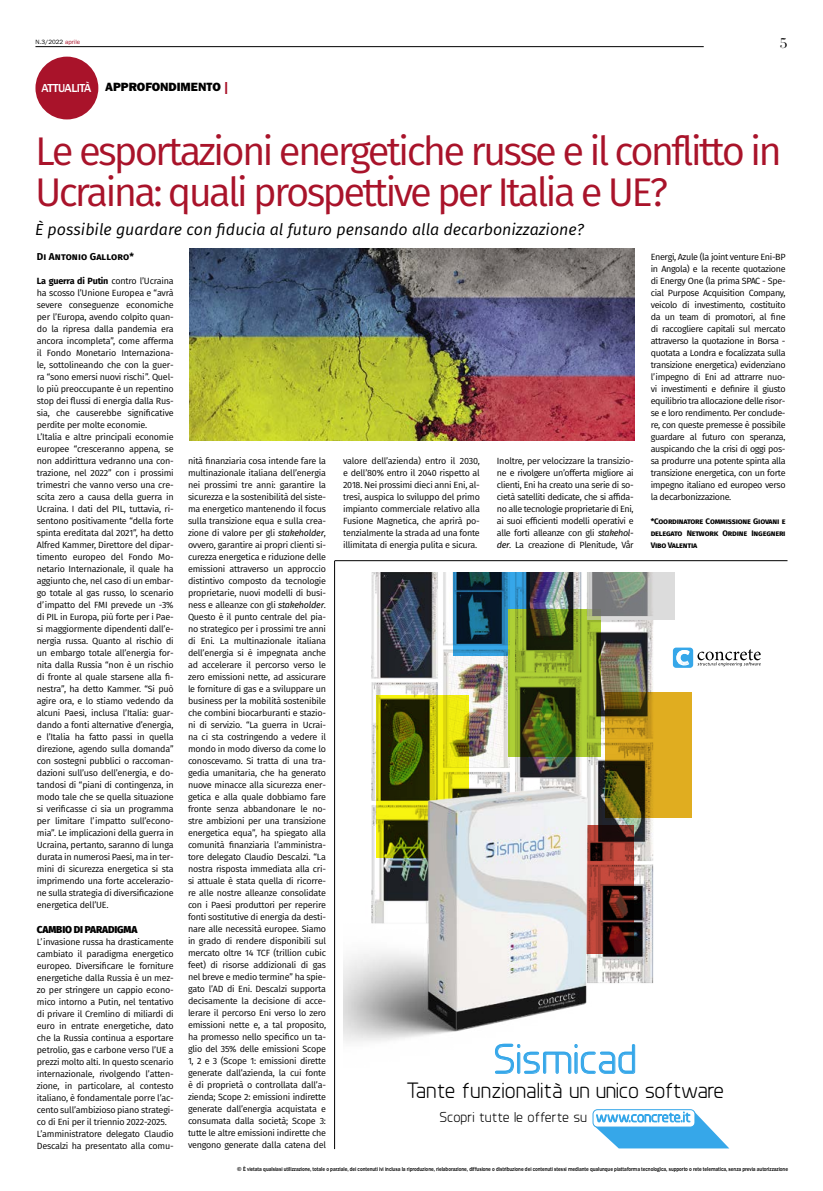
<style>
.page{position:relative;width:823px;height:1191px;background:#fff}
.page>*{position:absolute;margin:0;border:0;box-sizing:border-box;transform-origin:0 0}
.t1{font:41.6px "Planer";color:#36a7e9}
.t2{font:40px/41px "Fira Sans";letter-spacing:-.07em;color:#a9132a}
.t3{font:22.1px "Planer";letter-spacing:-.02em;color:#000}
.t4{font:italic 16px "Fira Sans";color:#000}
.t5{font:14.4px "Planer";color:#000}
.t6{font:14px "Bauer Bodoni Std";color:#000}
.t7{font:12px "ITC Franklin Gothic Std Hvy";color:#000}
.t8{font:700 10px "Fira Sans";letter-spacing:.01em;color:#000}
.t9{font:800 10px "Fira Sans";letter-spacing:-.015em;color:#000}
.t10{font:9px/12px "Fira Sans";letter-spacing:-.025em;color:#000;text-align:justify}
.t11{font:700 8px/12px "Fira Sans";letter-spacing:-.025em;color:#000;text-align:justify}
.t12{font:6.2px "ITC Franklin Gothic Std";color:#000}
.t13{font:500 6px "Franklin Gothic";letter-spacing:-.01em;color:#000}
.s1{color:#a9132a}
.s2{font-family:"ITC Franklin Gothic Std";font-weight:500;color:#fff}
.s3{font-weight:700}
.s4{font-style:italic}
.s5{color:#36a7e9}
</style>
<div class="page">
<hr style="left:35px;top:46px;width:668px;height:1px;background:#000">
<div style="left:35px;top:57px;width:63px;height:62px;background:#a9132a;border-radius:50%"></div>
<hr style="left:334px;top:560px;width:453px;height:1px;background:#000">
<hr style="left:334px;top:561px;width:1px;height:588px;background:#000">
<svg style="left:595px;top:1111px;width:133px;height:37px"></svg>
<div style="left:592px;top:1109px;width:102px;height:18px;background:#fff;border-radius:5px"></div>
<div style="left:592px;top:1109px;width:102px;height:18px;border:1px solid #36a7e9;border-radius:5px"></div>
<img style="left:371px;top:572px;width:354px;height:246px">
<svg style="left:586px;top:572px;width:88px;height:48px;background:#a2a7a2"></svg>
<img style="left:343px;top:744px;width:337px;height:298px">
<svg style="left:697px;top:649px;width:63px;height:17px"></svg>
<div style="left:672px;top:647px;width:20px;height:21px;background:#36a7e9;border-radius:3px"></div>
<svg style="left:676px;top:650px;width:13px;height:15px"></svg>
<img style="left:189px;top:248px;width:444px;height:192px">
<p class="t12" style="left:35px;top:38px;width:46px">N.3/2022 <span class="s1">aprile</span></p>
<h3 class="t7" style="left:42px;top:80px;width:188px"><span class="s2">ATTUALITÀ</span> APPROFONDIMENTO <span class="s1">|</span></h3>
<h3 class="t6" style="left:779px;top:35px;width:9px">5</h3>
<h2 class="t2" style="left:35px;top:129px;width:747px">Le esportazioni energetiche russe e il conflitto in<br>Ucraina: quali prospettive per Italia e UE?</h2>
<h3 class="t4" style="left:35px;top:217px;width:550px">È possibile guardare con fiducia al futuro pensando alla decarbonizzazione?</h3>
<p class="t8" style="left:37px;top:248px;width:98px">Di Antonio Galloro*</p>
<p class="t10" style="left:37px;top:275px;width:138px;text-align:left"><span class="s3">La guerra di Putin</span> contro l’Ucraina ha scosso l’Unione Europea e “avrà severe conseguenze economiche per l’Europa, avendo colpito quan&shy;do la ripresa dalla pandemia era ancora incompleta”, come afferma il Fondo Monetario Internaziona&shy;le, sottolineando che con la guer&shy;ra “sono emersi nuovi rischi”. Quel&shy;lo più preoccupante è un repentino stop dei flussi di energia dalla Rus&shy;sia, che causerebbe significative perdite per molte economie.<br>L’Italia e altre principali economie europee “cresceranno appena, se non addirittura vedranno una con&shy;trazione, nel 2022” con i prossimi trimestri che vanno verso una cre&shy;scita zero a causa della guerra in Ucraina. I dati del PIL, tuttavia, ri&shy;sentono positivamente “della forte spinta ereditata dal 2021”, ha detto Alfred Kammer, Direttore del dipar&shy;timento europeo del Fondo Mo&shy;netario Internazionale, il quale ha aggiunto che, nel caso di un embar&shy;go totale al gas russo, lo scenario d’impatto del FMI prevede un -3% di PIL in Europa, più forte per i Pae&shy;si maggiormente dipendenti dall’e&shy;nergia russa. Quanto al rischio di un embargo totale all’energia for&shy;nita dalla Russia “non è un rischio di fronte al quale starsene alla fi&shy;nestra”, ha detto Kammer. “Si può agire ora, e lo stiamo vedendo da alcuni Paesi, inclusa l’Italia: guar&shy;dando a fonti alternative d’energia, e l’Italia ha fatto passi in quella direzione, agendo sulla domanda” con sostegni pubblici o raccoman&shy;dazioni sull’uso dell’energia, e do&shy;tandosi di “piani di contingenza, in modo tale che se quella situazione si verificasse ci sia un programma per limitare l’impatto sull’econo&shy;mia”. Le implicazioni della guerra in Ucraina, pertanto, saranno di lunga durata in numerosi Paesi, ma in ter&shy;mini di sicurezza energetica si sta imprimendo una forte accelerazio&shy;ne sulla strategia di diversificazione energetica dell’UE.</p>
<p class="t9" style="left:37px;top:920px;width:102px">CAMBIO DI PARADIGMA</p>
<p class="t10" style="left:37px;top:935px;width:138px;text-align:left">L’invasione russa ha drasticamente cambiato il paradigma energetico europeo. Diversificare le forniture energetiche dalla Russia è un mez&shy;zo per stringere un cappio econo&shy;mico intorno a Putin, nel tentativo di privare il Cremlino di miliardi di euro in entrate energetiche, dato che la Russia continua a esportare petrolio, gas e carbone verso l’UE a prezzi molto alti. In questo scenario internazionale, rivolgendo l’atten&shy;zione, in particolare, al contesto italiano, è fondamentale porre l’ac&shy;cento sull’ambizioso piano strategi&shy;co di Eni per il triennio 2022-2025.<br>L’amministratore delegato Claudio Descalzi ha presentato alla comu-</p>
<p class="t10" style="left:650px;top:251px;width:136px">Energi, Azule (la joint venture Eni-BP in Angola) e la recente quotazione di Energy One (la prima SPAC - Spe&shy;cial Purpose Acquisition Company, veicolo di investimento, costituito da un team di promotori, al fine di raccogliere capitali sul mercato attraverso la quotazione in Borsa - quotata a Londra e focalizzata sulla transizione energetica) evidenziano l’impegno di Eni ad attrarre nuo&shy;vi investimenti e definire il giusto equilibrio tra allocazione delle risor&shy;se e loro rendimento. Per conclude&shy;re, con queste premesse è possibile guardare al futuro con speranza, auspicando che la crisi di oggi pos&shy;sa produrre una potente spinta alla transizione energetica, con un forte impegno italiano ed europeo verso la decarbonizzazione.</p>
<p class="t11" style="left:650px;top:515px;width:136px">*Coordinatore Commissione Giovani e delegato Network Ordine Ingegneri Vibo Valentia</p>
<p class="t10" style="left:188px;top:455px;width:139px">nità finanziaria cosa intende fare la multinazionale italiana dell’energia nei prossimi tre anni: garantire la sicurezza e la sostenibilità del siste&shy;ma energetico mantenendo il focus sulla transizione equa e sulla crea&shy;zione di valore per gli <span class="s4">stakeholder</span>, ovvero, garantire ai propri clienti si&shy;curezza energetica e riduzione delle emissioni attraverso un approccio distintivo composto da tecnologie proprietarie, nuovi modelli di busi&shy;ness e alleanze con gli <span class="s4">stakeholder</span>.<br>Questo è il punto centrale del pia&shy;no strategico per i prossimi tre anni di Eni. La multinazionale italiana dell’energia si è impegnata anche ad accelerare il percorso verso le zero emissioni nette, ad assicurare le forniture di gas e a sviluppare un business per la mobilità sostenibile che combini biocarburanti e stazio&shy;ni di servizio. “La guerra in Ucrai&shy;na ci sta costringendo a vedere il mondo in modo diverso da come lo conoscevamo. Si tratta di una tra&shy;gedia umanitaria, che ha generato nuove minacce alla sicurezza ener&shy;getica e alla quale dobbiamo fare fronte senza abbandonare le no&shy;stre ambizioni per una transizione energetica equa”, ha spiegato alla comunità finanziaria l’amministra&shy;tore delegato Claudio Descalzi. “La nostra risposta immediata alla cri&shy;si attuale è stata quella di ricorre&shy;re alle nostre alleanze consolidate con i Paesi produttori per reperire fonti sostitutive di energia da desti&shy;nare alle necessità europee. Siamo in grado di rendere disponibili sul mercato oltre 14 TCF (trillion cubic feet) di risorse addizionali di gas nel breve e medio termine” ha spie&shy;gato l’AD di Eni. Descalzi supporta decisamente la decisione di acce&shy;lerare il percorso Eni verso lo zero emissioni nette e, a tal proposito, ha promesso nello specifico un ta&shy;glio del 35% delle emissioni Scope 1, 2 e 3 (Scope 1: emissioni dirette generate dall’azienda, la cui fonte è di proprietà o controllata dall’a&shy;zienda; Scope 2: emissioni indirette generate dall’energia acquistata e consumata dalla società; Scope 3: tutte le altre emissioni indirette che vengono generate dalla catena del</p>
<p class="t10" style="left:343px;top:455px;width:138px">valore dell’azienda) entro il 2030, e dell’80% entro il 2040 rispetto al 2018. Nei prossimi dieci anni Eni, al&shy;tresì, auspica lo sviluppo del primo impianto commerciale relativo alla Fusione Magnetica, che aprirà po&shy;tenzialmente la strada ad una fonte illimitata di energia pulita e sicura.</p>
<p class="t10" style="left:496px;top:455px;width:138px">Inoltre, per velocizzare la transizio&shy;ne e rivolgere un’offerta migliore ai clienti, Eni ha creato una serie di so&shy;cietà satelliti dedicate, che si affida&shy;no alle tecnologie proprietarie di Eni, ai suoi efficienti modelli operativi e alle forti alleanze con gli <span class="s4">stakehol&shy;der</span>. La creazione di Plenitude, Vår</p>
<h1 class="t1" style="left:493px;top:1034px;width:145px">Sismicad</h1>
<h3 class="t3" style="left:406px;top:1076px;width:319px">Tante funzionalità un unico software</h3>
<h3 class="t5" style="left:439px;top:1108px;width:252px">Scopri tutte le offerte su <span class="s5">www.concrete.it</span></h3>
<p class="t13" style="left:237px;top:1166px;width:552px">© È vietata qualsiasi utilizzazione, totale o parziale, dei contenuti ivi inclusa la riproduzione, rielaborazione, diffusione o distribuzione dei contenuti stessi mediante qualunque piattaforma tecnologica, supporto o rete telematica, senza previa autorizzazione</p>
</div>
